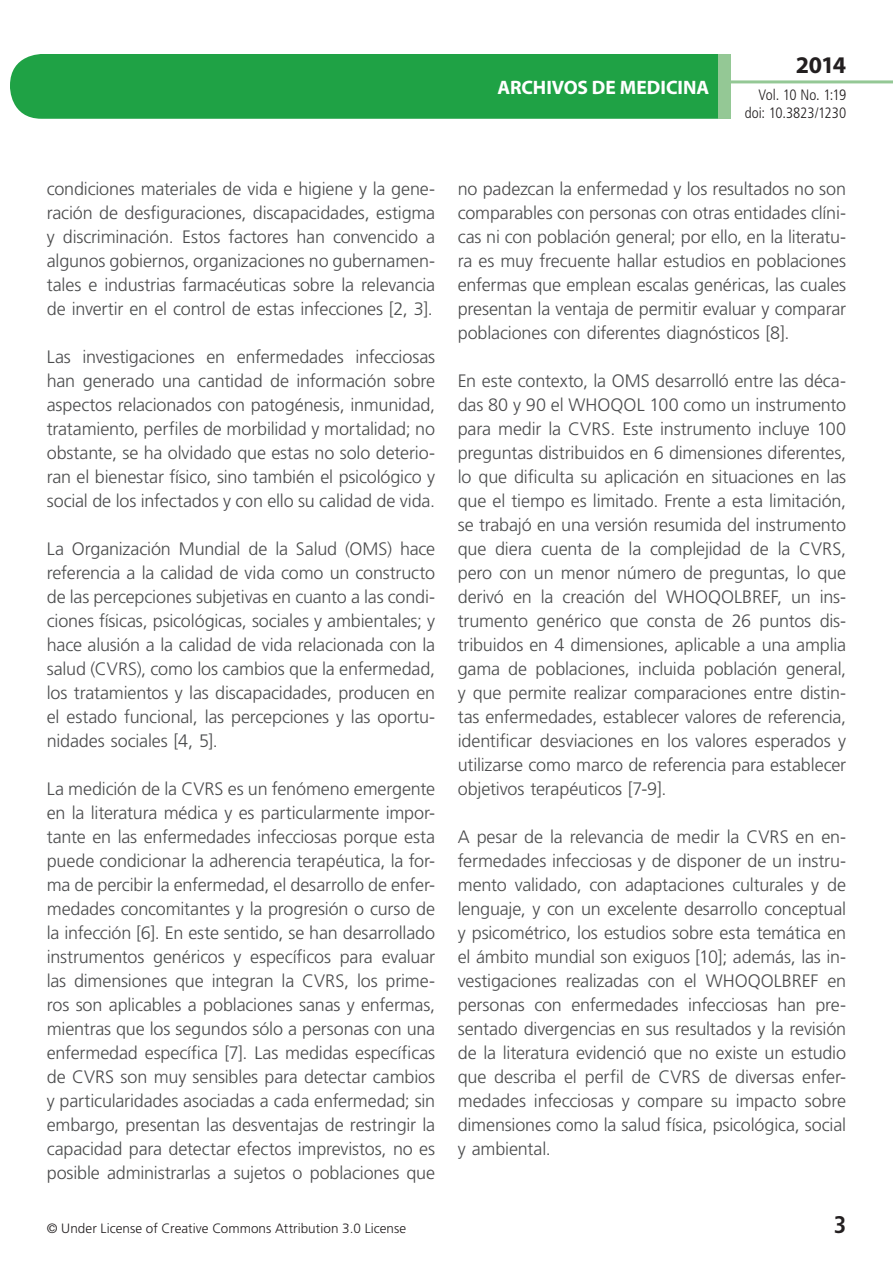
<style>
.page{position:relative;width:893px;height:1263px;background:#fff}
.page>*{position:absolute;margin:0;border:0;box-sizing:border-box;transform-origin:0 0}
.t1{font:700 24px "Myriad Pro";color:#231f20}
.t2{font:700 condensed 24px "Frutiger LT Std";color:#231f20}
.t3{font:700 19.5px "Myriad Pro";letter-spacing:-.005em;color:#fff}
.t4{font:300 18px/24px "Frutiger LT Std";letter-spacing:-.01em;color:#4b4c4d;text-align:justify}
.t5{font:300 condensed 15px/18px "Frutiger LT Std";color:#231f20;text-align:right}
.t6{font:300 13.5px "Frutiger LT Std";letter-spacing:.005em;color:#231f20}
</style>
<div class="page">
<div style="left:10px;top:54px;width:775px;height:65px;background:#1fa245;border-radius:32px"></div>
<div style="left:732px;top:0;width:161px;height:157px;background:#fff"></div>
<hr style="left:730px;top:80px;width:163px;height:3px;background:#94c895">
<div style="left:718px;top:54px;width:13px;height:65px;background:#94c895"></div>
<p class="t3" style="left:497px;top:74px;width:213px">ARCHIVOS DE MEDICINA</p>
<h1 class="t1" style="left:796px;top:49px;width:52px">2014</h1>
<p class="t5" style="left:745px;top:86px;width:103px">Vol. 10 No. 1:19 doi: 10.3823/1230</p>
<p class="t4" style="left:47px;top:177px;width:390px">condiciones materiales de vida e higiene y la gene&shy;ración de desfiguraciones, discapacidades, estigma y discriminación. Estos factores han convencido a algunos gobiernos, organizaciones no gubernamen&shy;tales e industrias farmacéuticas sobre la relevancia de invertir en el control de estas infecciones [2, 3].</p>
<p class="t4" style="left:47px;top:345px;width:390px">Las investigaciones en enfermedades infecciosas han generado una cantidad de información sobre aspectos relacionados con patogénesis, inmunidad, tratamiento, perfiles de morbilidad y mortalidad; no obstante, se ha olvidado que estas no solo deterio&shy;ran el bienestar físico, sino también el psicológico y social de los infectados y con ello su calidad de vida.</p>
<p class="t4" style="left:47px;top:537px;width:390px">La Organización Mundial de la Salud (OMS) hace referencia a la calidad de vida como un constructo de las percepciones subjetivas en cuanto a las condi&shy;ciones físicas, psicológicas, sociales y ambientales; y hace alusión a la calidad de vida relacionada con la salud (CVRS), como los cambios que la enfermedad, los tratamientos y las discapacidades, producen en el estado funcional, las percepciones y las oportu&shy;nidades sociales [4, 5].</p>
<p class="t4" style="left:47px;top:777px;width:390px">La medición de la CVRS es un fenómeno emergente en la literatura médica y es particularmente impor&shy;tante en las enfermedades infecciosas porque esta puede condicionar la adherencia terapéutica, la for&shy;ma de percibir la enfermedad, el desarrollo de enfer&shy;medades concomitantes y la progresión o curso de la infección [6]. En este sentido, se han desarrollado instrumentos genéricos y específicos para evaluar las dimensiones que integran la CVRS, los prime&shy;ros son aplicables a poblaciones sanas y enfermas, mientras que los segundos sólo a personas con una enfermedad específica [7]. Las medidas específicas de CVRS son muy sensibles para detectar cambios y particularidades asociadas a cada enfermedad; sin embargo, presentan las desventajas de restringir la capacidad para detectar efectos imprevistos, no es posible administrarlas a sujetos o poblaciones que</p>
<p class="t4" style="left:458px;top:177px;width:390px">no padezcan la enfermedad y los resultados no son comparables con personas con otras entidades clíni&shy;cas ni con población general; por ello, en la literatu&shy;ra es muy frecuente hallar estudios en poblaciones enfermas que emplean escalas genéricas, las cuales presentan la ventaja de permitir evaluar y comparar poblaciones con diferentes diagnósticos [8].</p>
<p class="t4" style="left:458px;top:369px;width:390px">En este contexto, la OMS desarrolló entre las déca&shy;das 80 y 90 el WHOQOL 100 como un instrumento para medir la CVRS. Este instrumento incluye 100 preguntas distribuidos en 6 dimensiones diferentes, lo que dificulta su aplicación en situaciones en las que el tiempo es limitado. Frente a esta limitación, se trabajó en una versión resumida del instrumento que diera cuenta de la complejidad de la CVRS, pero con un menor número de preguntas, lo que derivó en la creación del WHOQOLBREF, un ins&shy;trumento genérico que consta de 26 puntos dis&shy;tribuidos en 4 dimensiones, aplicable a una amplia gama de poblaciones, incluida población general, y que permite realizar comparaciones entre distin&shy;tas enfermedades, establecer valores de referencia, identificar desviaciones en los valores esperados y utilizarse como marco de referencia para establecer objetivos terapéuticos [7-9].</p>
<p class="t4" style="left:458px;top:825px;width:390px">A pesar de la relevancia de medir la CVRS en en&shy;fermedades infecciosas y de disponer de un instru&shy;mento validado, con adaptaciones culturales y de lenguaje, y con un excelente desarrollo conceptual y psicométrico, los estudios sobre esta temática en el ámbito mundial son exiguos [10]; además, las in&shy;vestigaciones realizadas con el WHOQOLBREF en personas con enfermedades infecciosas han pre&shy;sentado divergencias en sus resultados y la revisión de la literatura evidenció que no existe un estudio que describa el perfil de CVRS de diversas enfer&shy;medades infecciosas y compare su impacto sobre dimensiones como la salud física, psicológica, social y ambiental.</p>
<p class="t6" style="left:47px;top:1220px;width:361px">© Under License of Creative Commons Attribution 3.0 License</p>
<h1 class="t2" style="left:834px;top:1210px;width:14px">3</h1>
</div>
